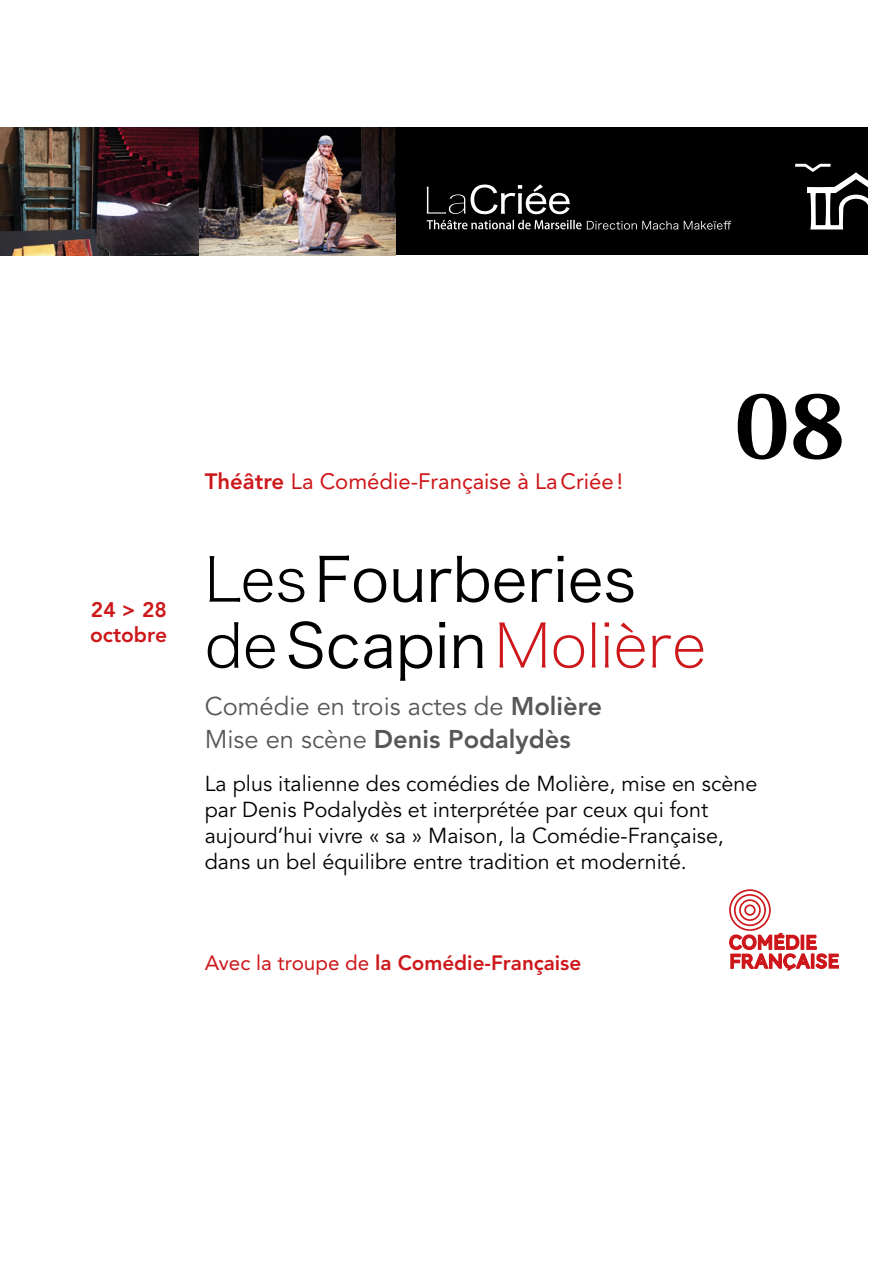
<style>
.page{position:relative;width:893px;height:1263px;background:#fff}
.page>*{position:absolute;margin:0;border:0;box-sizing:border-box;transform-origin:0 0}
.t1{font:800 86.4px "Koz Min Pro";color:#000}
.t2{font:60.6px "Hiragino Sans W1";color:#cd171a}
.t3{font:60.6px "Hiragino Sans W3";color:#000}
.t4{font:25.5px/33.6px "Avenir LT Std";color:#575756}
.t5{font:22.2px "Avenir LT Std";color:#cd171a}
.t6{font:21.6px/25.8px "Avenir LT Std";color:#000}
.t7{font:800 21px/25.2px "Avenir LT Std";color:#cd171a}
.t8{font:800 20.7px "Avenir LT Std";color:#cd171a}
.s1{font-weight:800}
.s2{font-family:"Hiragino Sans W2"}
.s3{font-family:"Hiragino Sans W2";color:#000}
.s4{font-family:"Hiragino Sans W3";color:#000}
.s5{font-weight:400}
</style>
<div class="page">
<div style="left:0;top:128px;width:867px;height:127px;background:#000"></div>
<svg style="left:587px;top:221px;width:91px;height:9px"></svg>
<svg style="left:684px;top:221px;width:47px;height:9px"></svg>
<svg style="left:427px;top:187px;width:38px;height:27px"></svg>
<svg style="left:471px;top:184px;width:99px;height:30px"></svg>
<svg style="left:795px;top:164px;width:73px;height:65px"></svg>
<svg style="left:427px;top:220px;width:154px;height:9px"></svg>
<img style="left:0;top:128px;width:200px;height:127px">
<img style="left:200px;top:128px;width:195px;height:127px">
<svg style="left:729px;top:889px;width:110px;height:82px"></svg>
<p class="t7" style="left:90px;top:597px;width:78px">24 &gt; 28 octobre</p>
<p class="t5" style="left:205px;top:469px;width:420px"><span class="s1">Théâtre</span> La Comédie-Française à LaCriée!</p>
<h1 class="t1" style="left:734px;top:362px;width:112px">08</h1>
<h2 class="t3" style="left:205px;top:525px;width:433px"><span class="s2">Les</span> Fourberies</h2>
<h2 class="t2" style="left:205px;top:592px;width:503px"><span class="s3">de</span> <span class="s4">Scapin</span> Molière</h2>
<p class="t4" style="left:205px;top:690px;width:399px">Comédie en trois actes de <span class="s1">Molière<br></span>Mise en scène <span class="s1">Denis Podalydès</span></p>
<p class="t6" style="left:205px;top:771px;width:554px">La plus italienne des comédies de Molière, mise en scène par Denis Podalydès et interprétée par ceux qui font aujourd’hui vivre « sa » Maison, la Comédie-Française, dans un bel équilibre entre tradition et modernité.</p>
<p class="t8" style="left:205px;top:951px;width:378px"><span class="s5">Avec la troupe de</span> la Comédie-Française</p>
</div>
